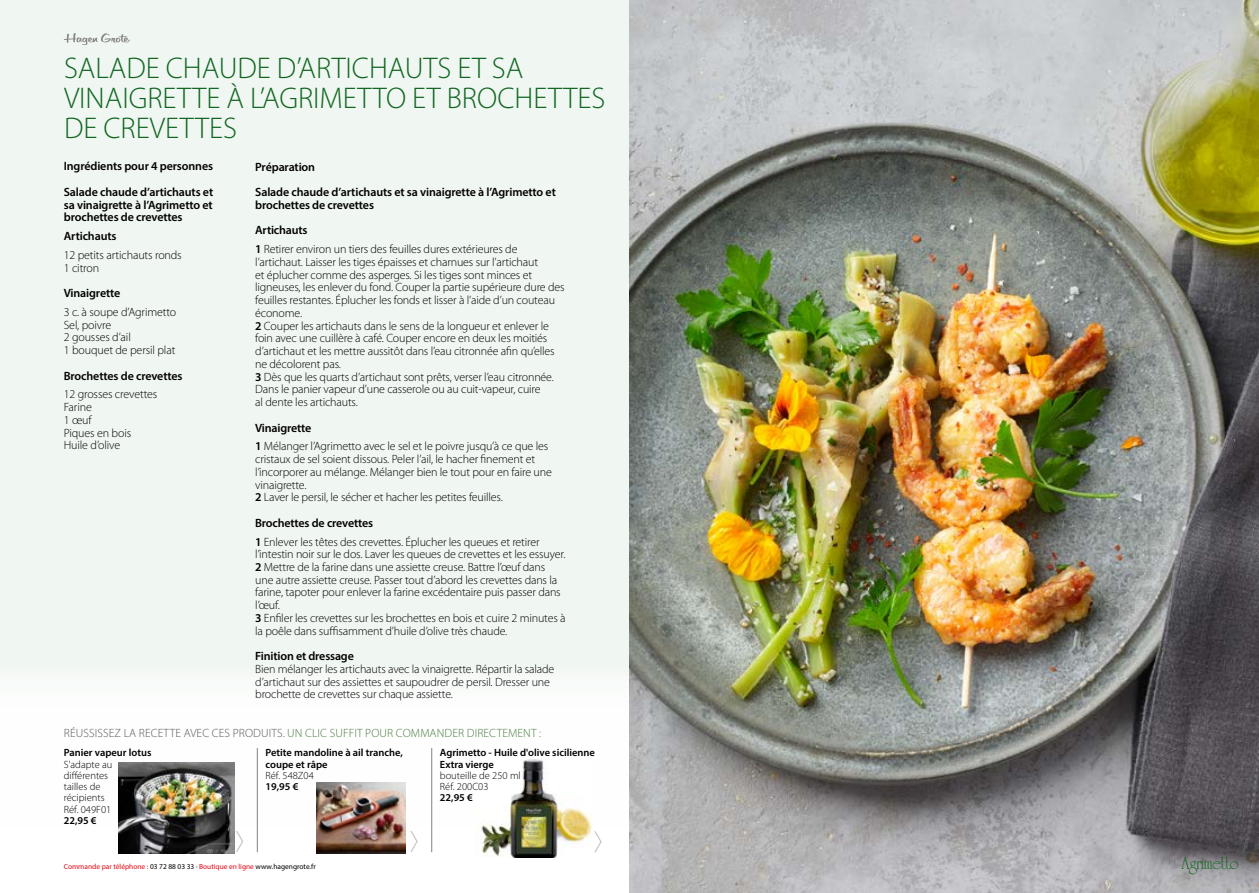
<style>
.page{position:relative;width:1259px;height:893px;background:#fff}
.page>*{position:absolute;margin:0;border:0;box-sizing:border-box;transform-origin:0 0}
.t1{font:300 30px/30px "Myriad Pro";color:#106621}
.t2{font:17.4px "University SH";letter-spacing:-.01em;color:#106621}
.t3{font:300 12px/12.8px "Myriad Pro";letter-spacing:-.015em;color:#000}
.t4{font:600 12px/25.5px "Myriad Pro";letter-spacing:-.01em;color:#000}
.t5{font:300 12px "Myriad Pro";letter-spacing:.01em;color:#487e3e}
.t6{font:600 10.5px/11.2px "Myriad Pro";color:#000}
.t7{font:300 10.5px/11.2px "Myriad Pro";color:#000}
.t8{font:7.35px "Myriad Pro";color:#e30613}
.s1{font-weight:600}
.s2{color:#575756}
.s3{color:#000}
</style>
<div class="page">
<div style="left:0;top:0;width:887px;height:893px;background:#f0f6f1"></div>
<div style="left:0;top:663px;width:1259px;height:230px;background:#fff"></div>
<img style="left:481px;top:759px;width:111px;height:99px">
<img style="left:629px;top:0;width:630px;height:893px">
<hr style="left:257px;top:748px;width:1px;height:104px;background:#7d8386">
<hr style="left:431px;top:748px;width:1px;height:104px;background:#7d8386">
<svg style="left:236px;top:831px;width:8px;height:21px"></svg>
<svg style="left:594px;top:831px;width:8px;height:22px"></svg>
<img style="left:118px;top:762px;width:117px;height:91px">
<svg style="left:410px;top:831px;width:8px;height:21px"></svg>
<img style="left:316px;top:782px;width:90px;height:72px">
<svg style="left:64px;top:33px;width:66px;height:12px"></svg>
<h1 class="t1" style="left:64px;top:52px;width:543px">SALADE CHAUDE D’ARTICHAUTS ET SA<br>VINAIGRETTE À L’AGRIMETTO ET BROCHETTES<br>DE CREVETTES</h1>
<p class="t4" style="left:255px;top:153px;width:302px">Préparation<br>Salade chaude d’artichauts et sa vinaigrette à l’Agrimetto et</p>
<p class="t4" style="left:255px;top:192px;width:120px">brochettes de crevettes<br>Artichauts</p>
<p class="t3" style="left:255px;top:243px;width:311px"><span class="s1">1</span> Retirer environ un tiers des feuilles dures extérieures de l’artichaut. Laisser les tiges épaisses et charnues sur l’artichaut<br>et éplucher comme des asperges. Si les tiges sont minces et ligneuses, les enlever du fond. Couper la partie supérieure dure des feuilles restantes. Éplucher les fonds et lisser à l’aide d’un couteau économe.<br><span class="s1">2</span> Couper les artichauts dans le sens de la longueur et enlever le foin avec une cuillère à café. Couper encore en deux les moitiés d’artichaut et les mettre aussitôt dans l’eau citronnée afin qu’elles ne décolorent pas.<br><span class="s1">3</span> Dès que les quarts d’artichaut sont prêts, verser l’eau citronnée.<br>Dans le panier vapeur d’une casserole ou au cuit-vapeur, cuire<br>al dente les artichauts.</p>
<p class="t3" style="left:255px;top:418px;width:295px;line-height:18.8px"><span class="s1">Vinaigrette<br>1</span> Mélanger l’Agrimetto avec le sel et le poivre jusqu’à ce que les</p>
<p class="t3" style="left:255px;top:452px;width:298px">cristaux de sel soient dissous. Peler l’ail, le hacher finement et l’incorporer au mélange. Mélanger bien le tout pour en faire une vinaigrette.<br><span class="s1">2</span> Laver le persil, le sécher et hacher les petites feuilles.</p>
<p class="t3" style="left:255px;top:513px;width:286px;line-height:18.8px"><span class="s1">Brochettes de crevettes<br>1</span> Enlever les têtes des crevettes. Éplucher les queues et retirer</p>
<p class="t3" style="left:255px;top:548px;width:312px">l’intestin noir sur le dos. Laver les queues de crevettes et les essuyer.<br><span class="s1">2</span> Mettre de la farine dans une assiette creuse. Battre l’œuf dans une autre assiette creuse. Passer tout d’abord les crevettes dans la farine, tapoter pour enlever la farine excédentaire puis passer dans l’œuf.<br><span class="s1">3</span> Enfiler les crevettes sur les brochettes en bois et cuire 2 minutes à la poêle dans suffisamment d’huile d’olive très chaude.</p>
<p class="t4" style="left:255px;top:643px;width:100px">Finition et dressage</p>
<p class="t3" style="left:255px;top:662px;width:300px">Bien mélanger les artichauts avec la vinaigrette. Répartir la salade d’artichaut sur des assiettes et saupoudrer de persil. Dresser une brochette de crevettes sur chaque assiette.</p>
<p class="t4" style="left:64px;top:153px;width:151px">Ingrédients pour 4 personnes<br>Salade chaude d’artichauts et</p>
<p class="t4" style="left:64px;top:198px;width:150px;line-height:12.8px">sa vinaigrette à l’Agrimetto et brochettes de crevettes</p>
<p class="t4" style="left:64px;top:223px;width:54px">Artichauts</p>
<p class="t3" style="left:64px;top:248px;width:119px">12 petits artichauts ronds<br>1 citron</p>
<p class="t4" style="left:64px;top:280px;width:58px">Vinaigrette</p>
<p class="t3" style="left:64px;top:305px;width:114px">3 c. à soupe d’Agrimetto<br>Sel, poivre<br>2 gousses d’ail<br>1 bouquet de persil plat</p>
<p class="t4" style="left:64px;top:363px;width:120px">Brochettes de crevettes</p>
<p class="t3" style="left:64px;top:388px;width:95px">12 grosses crevettes<br>Farine<br>1 œuf<br>Piques en bois<br>Huile d’olive</p>
<p class="t5" style="left:64px;top:726px;width:479px"><span class="s2">RÉUSSISSEZ LA RECETTE AVEC CES PRODUITS.</span> UN CLIC SUFFIT POUR COMMANDER DIRECTEMENT :</p>
<p class="t6" style="left:64px;top:747px;width:89px">Panier vapeur lotus</p>
<p class="t7" style="left:64px;top:758px;width:50px">S'adapte au différentes tailles de récipients<br>Réf. 049F01</p>
<p class="t6" style="left:64px;top:814px;width:34px">22,95 €</p>
<p class="t6" style="left:265px;top:747px;width:139px">Petite mandoline à ail tranche, coupe et râpe</p>
<p class="t7" style="left:265px;top:769px;width:50px">Réf. 548Z04</p>
<p class="t6" style="left:265px;top:781px;width:34px">19,95 €</p>
<p class="t6" style="left:440px;top:747px;width:157px">Agrimetto - Huile d'olive sicilienne<br>Extra vierge</p>
<p class="t7" style="left:440px;top:769px;width:82px">bouteille de 250 ml<br>Réf. 200C03</p>
<p class="t6" style="left:440px;top:792px;width:34px">22,95 €</p>
<p class="t8" style="left:64px;top:862px;width:253px">Commande par téléphone : <span class="s3">03 72 88 03 33 ·</span> Boutique en ligne <span class="s3">www.hagengrote.fr</span></p>
<h2 class="t2" style="left:1181px;top:854px;width:59px">Agrimetto</h2>
</div>
